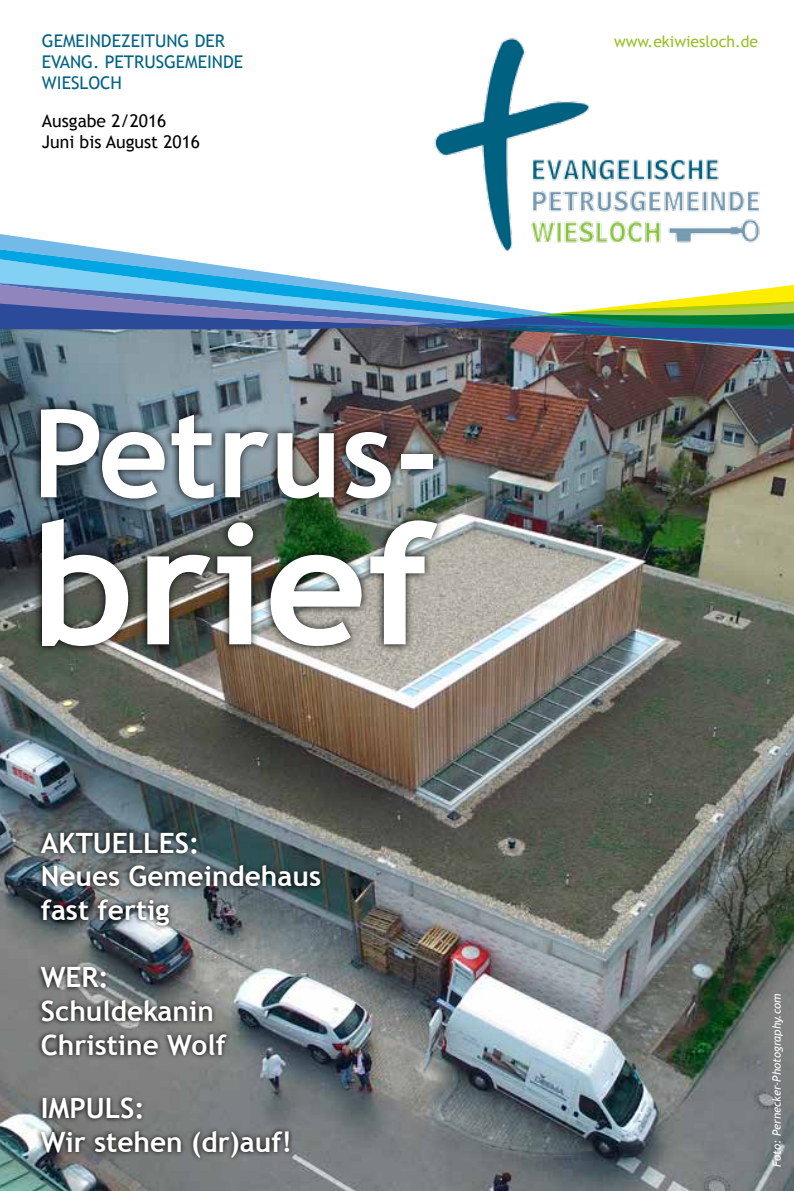
<style>
.page{position:relative;width:794px;height:1191px;background:#fff}
.page>*{position:absolute;margin:0;border:0;box-sizing:border-box;transform-origin:0 0}
.t1{font:700 168px "Trebuchet MS";color:#fff;scale:1.06 1}
.t2{font:700 122.5px "Trebuchet MS";color:#fff}
.t3{font:700 28px/33.6px "Trebuchet MS";color:#fff}
.t4{font:17.5px/21px "Trebuchet MS";color:#006383}
.t5{font:17.5px/21px "Trebuchet MS";color:#000}
.t6{font:15.75px "Trebuchet MS";color:#95c11f}
.t7{font:italic 11.38px "Trebuchet MS";color:#fff}
</style>
<div class="page">
<img style="left:0;top:358px;width:794px;height:833px">
<img style="left:434px;top:38px;width:326px;height:174px">
<svg style="left:36px;top:828px;width:289px;height:333px;background:#656b6e"></svg>
<img style="left:33px;top:401px;width:412px;height:253px">
<svg style="left:0;top:219px;width:794px;height:139px"></svg>
<svg style="left:0;top:200px;width:553px;height:55px"></svg>
<svg style="left:0;top:233px;width:535px;height:22px"></svg>
<img style="left:0;top:255px;width:794px;height:99px">
<p class="t4" style="left:42px;top:30px;width:185px">GEMEINDEZEITUNG DER</p>
<p class="t6" style="left:614px;top:32px;width:146px">www.ekiwiesloch.de</p>
<p class="t4" style="left:42px;top:51px;width:203px">EVANG. PETRUSGEMEINDE<br>WIESLOCH</p>
<p class="t5" style="left:42px;top:111px;width:160px">Ausgabe 2/2016<br>Juni bis August 2016</p>
<h2 class="t2" style="left:32px;top:377px;width:409px">Petrus-</h2>
<h1 class="t1" style="left:32px;top:479px;width:380px">brief</h1>
<p class="t3" style="left:41px;top:826px;width:282px">AKTUELLES:<br>Neues Gemeindehaus fast fertig</p>
<p class="t3" style="left:41px;top:960px;width:187px">WER:<br>Schuldekanin<br>Christine Wolf</p>
<p class="t3" style="left:41px;top:1091px;width:253px">IMPULS:<br>Wir stehen (dr)auf!</p>
<p class="t7" style="left:770px;top:1166px;width:174px;rotate:-90deg">Foto: Pernecker-Photography.com</p>
</div>
